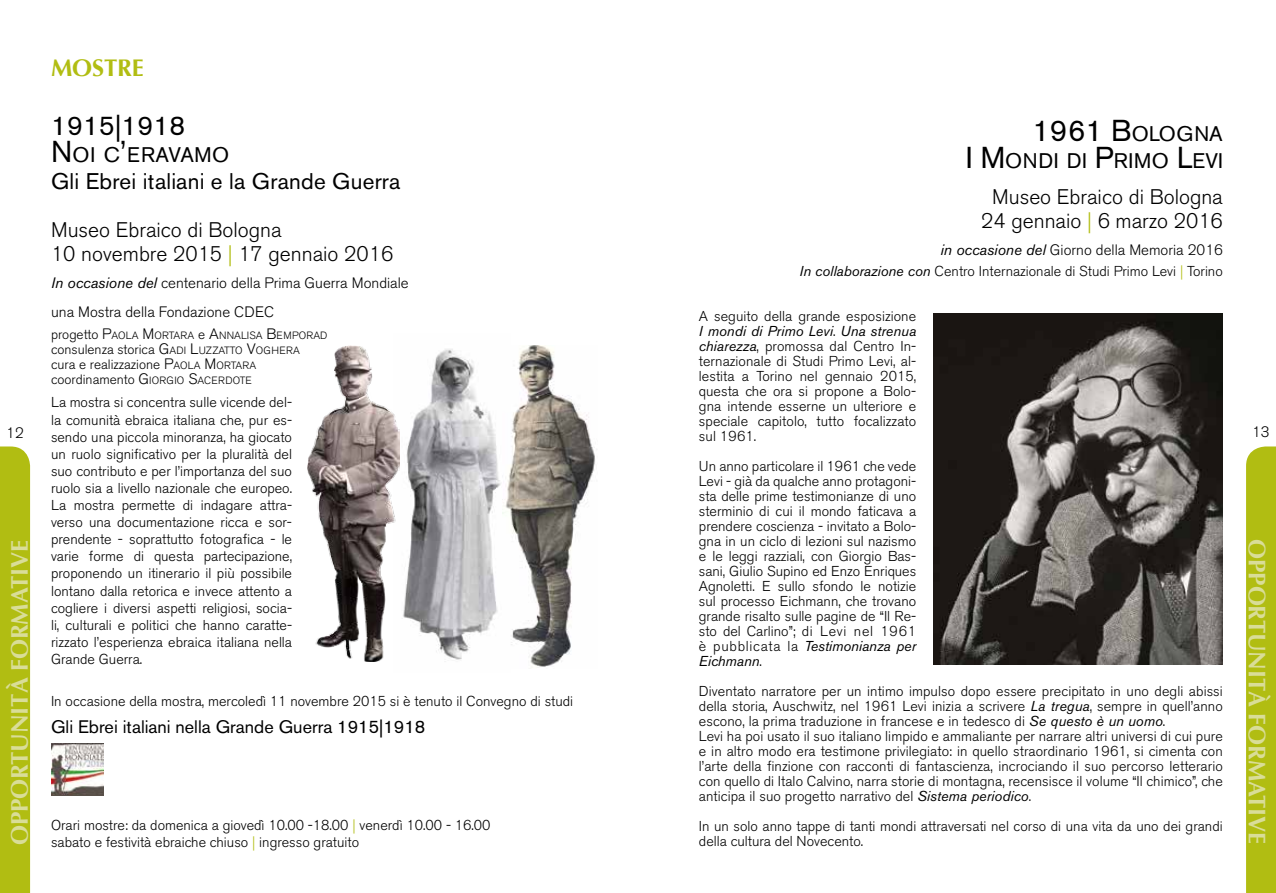
<style>
.page{position:relative;width:1276px;height:893px;background:#fff}
.page>*{position:absolute;margin:0;border:0;box-sizing:border-box;transform-origin:0 0}
.t1{font:27px "Akzidenz Grotesk BE";letter-spacing:.01em;color:#000}
.t2{font:700 24px "Optima";letter-spacing:-.005em;color:#d9dd98}
.t3{font:700 24px "Optima";letter-spacing:-.005em;color:#b1bd12}
.t4{font:22.5px "Akzidenz Grotesk BE";letter-spacing:.01em;color:#000}
.t5{font:300 21px/24px "Akzidenz Grotesk BE";color:#000}
.t6{font:21px/27px "Akzidenz Grotesk BE";letter-spacing:.02em;color:#000;text-align:right}
.t7{font:18px "Akzidenz Grotesk BE";color:#000}
.t8{font:300 15px "Akzidenz Grotesk BE";color:#000}
.t9{font:300 14.25px/15px "Akzidenz Grotesk BE";letter-spacing:.005em;color:#000}
.t10{font:300 13.5px/15px "Akzidenz Grotesk BE";color:#000}
.t11{font:300 10.5px "Akzidenz Grotesk BE";color:#000}
.t12{font:300 10.5px "Akzidenz Grotesk BE";letter-spacing:.02em;color:#000}
.s1{font-size:30px}
.s2{color:#b1bd12}
.s3{font-weight:400;font-style:italic}
.s4{font-style:inherit}
.s5{font-size:13.5px}
.s6{font-size:15px}
.s7{font-size:10.5px}
</style>
<div class="page">
<div style="left:0;top:446px;width:30px;height:447px;background:#b1bd12"></div>
<img style="left:403px;top:349px;width:100px;height:311px">
<img style="left:503px;top:345px;width:92px;height:323px">
<img style="left:308px;top:345px;width:92px;height:316px">
<img style="left:51px;top:744px;width:53px;height:52px">
<svg style="left:1246px;top:446px;width:30px;height:447px;background:#b2bd15"></svg>
<img style="left:933px;top:314px;width:289px;height:351px">
<p class="t8" style="left:6px;top:424px;width:19px">12</p>
<h2 class="t2" style="left:6px;top:845px;width:306px;rotate:-90deg">OPPORTUNITÀ FORMATIVE</h2>
<h2 class="t3" style="left:51px;top:54px;width:94px">MOSTRE</h2>
<h1 class="t1" style="left:51px;top:109px;width:136px">1915|1918</h1>
<h3 class="t6" style="left:51px;top:141px;width:180px"><span class="s1">N</span>OI C<span class="s1">’</span>ERAVAMO</h3>
<h3 class="t4" style="left:51px;top:167px;width:351px">Gli Ebrei italiani e la Grande Guerra</h3>
<h3 class="t5" style="left:51px;top:218px;width:344px">Museo Ebraico di Bologna<br>10 novembre 2015 <span class="s2">|</span> 17 gennaio 2016</h3>
<p class="t8" style="left:51px;top:274px;width:359px"><span class="s3">In occasione del</span> centenario della Prima Guerra Mondiale</p>
<p class="t8" style="left:51px;top:303px;width:194px">una Mostra della Fondazione <span class="s4">CDEC</span></p>
<p class="t11" style="left:51px;top:330px;width:278px"><span class="s5">progetto</span> <span class="s6">P</span>AOLA <span class="s6">M</span>ORTARA <span class="s5">e</span> <span class="s6">A</span>NNALISA <span class="s6">B</span>EMPORAD</p>
<p class="t10" style="left:51px;top:342px;width:250px">consulenza storica <span class="s6">G</span><span class="s7">ADI</span> <span class="s6">L</span><span class="s7">UZZATTO</span> <span class="s6">V</span><span class="s7">OGHERA </span>cura e realizzazione <span class="s6">P</span><span class="s7">AOLA</span> <span class="s6">M</span><span class="s7">ORTARA</span></p>
<p class="t12" style="left:51px;top:375px;width:202px"><span class="s5">coordinamento</span> <span class="s6">G</span> IORGIO <span class="s6">S</span>ACERDOTE</p>
<p class="t9" style="left:51px;top:394px;width:242px;line-height:17.1px;text-align:justify">La mostra si concentra sulle vicende del&shy;la comunità ebraica italiana che, pur es&shy;sendo una piccola minoranza, ha giocato un ruolo significativo per la pluralità del suo contributo e per l’importanza del suo ruolo sia a livello nazionale che europeo.<br>La mostra permette di indagare attra&shy;verso una documentazione ricca e sor&shy;prendente - soprattutto fotografica - le varie forme di questa partecipazione, proponendo un itinerario il più possibile lontano dalla retorica e invece attento a cogliere i diversi aspetti religiosi, socia&shy;li, culturali e politici che hanno caratte&shy;rizzato l’esperienza ebraica italiana nella Grande Guerra.</p>
<p class="t9" style="left:51px;top:694px;width:523px">In occasione della mostra, mercoledì 11 novembre 2015 si è tenuto il Convegno di studi</p>
<p class="t7" style="left:51px;top:716px;width:376px">Gli Ebrei italiani nella Grande Guerra 1915|191<span class="s4">8</span></p>
<p class="t9" style="left:51px;top:817px;width:441px;line-height:16.5px">Orari mostre: da domenica a giovedì 10.00 -18.00 <span class="s2">|</span> venerdì 10.00 - 16.00 sabato e festività ebraiche chiuso <span class="s2">|</span> ingresso gratuito</p>
<h3 class="t6" style="left:966px;top:120px;width:258px"><span class="s1">1961 B</span>OLOGNA<br><span class="s1">I M</span>ON DI DI <span class="s1">P</span>RIMO <span class="s1">L</span>EVI</h3>
<h3 class="t5" style="left:981px;top:185px;width:243px;text-align:center">Museo Ebraico di Bologna<br>24 gennaio <span class="s2">|</span> 6 marzo 2016</h3>
<p class="t8" style="left:940px;top:241px;width:284px"><span class="s3">in occasione del</span> Giorno della Memoria 2016</p>
<p class="t9" style="left:799px;top:264px;width:425px"><span class="s3">In collaborazione con</span> Centro Internazionale di Studi Primo Levi <span class="s2">|</span> Torino</p>
<p class="t9" style="left:699px;top:309px;width:219px;text-align:justify">A seguito della grande esposizione <span class="s3">I mondi di Primo Levi</span>. <span class="s3">Una strenua chiarezza</span>, promossa dal Centro In&shy;ternazionale di Studi Primo Levi, al&shy;lestita a Torino nel gennaio 2015, questa che ora si propone a Bolo&shy;gna intende esserne un ulteriore e speciale capitolo, tutto focalizzato sul 1961.</p>
<p class="t9" style="left:699px;top:459px;width:219px;text-align:justify">Un anno particolare il 1961 che vede Levi - già da qualche anno protagoni&shy;sta delle prime testimonianze di uno sterminio di cui il mondo faticava a prendere coscienza - invitato a Bolo&shy;gna in un ciclo di lezioni sul nazismo e le leggi razziali, con Giorgio Bas&shy;sani, Giulio Supino ed Enzo Enriques Agnoletti. E sullo sfondo le notizie sul processo Eichmann, che trovano grande risalto sulle pagine de “Il Re&shy;sto del Carlino”; di Levi nel 1961 è pubblicata la <span class="s3">Testimonianza per Eichmann</span>.</p>
<p class="t9" style="left:699px;top:684px;width:525px">Diventato narratore per un intimo impulso dopo essere precipitato in uno degli abissi della storia, Auschwitz, nel 1961 Levi inizia a scrivere <span class="s3">La tregua</span>, sempre in quell’anno escono, la prima traduzione in francese e in tedesco di <span class="s3">Se questo è un uomo</span>.<br>Levi ha poi usato il suo italiano limpido e ammaliante per narrare altri universi di cui pure e in altro modo era testimone privilegiato: in quello straordinario 1961, si cimenta con l’arte della finzione con racconti di fantascienza, incrociando il suo percorso letterario con quello di Italo Calvino, narra storie di montagna, recensisce il volume “Il chimico”, che anticipa il suo progetto narrativo del <span class="s3">Sistema periodico</span>.</p>
<p class="t9" style="left:699px;top:819px;width:525px">In un solo anno tappe di tanti mondi attraversati nel corso di una vita da uno dei grandi della cultura del Novecento.</p>
<p class="t8" style="left:1252px;top:423px;width:19px">13</p>
<h2 class="t2" style="left:1271px;top:539px;width:306px;rotate:90deg">OPPORTUNITÀ FORMATIVE</h2>
</div>
